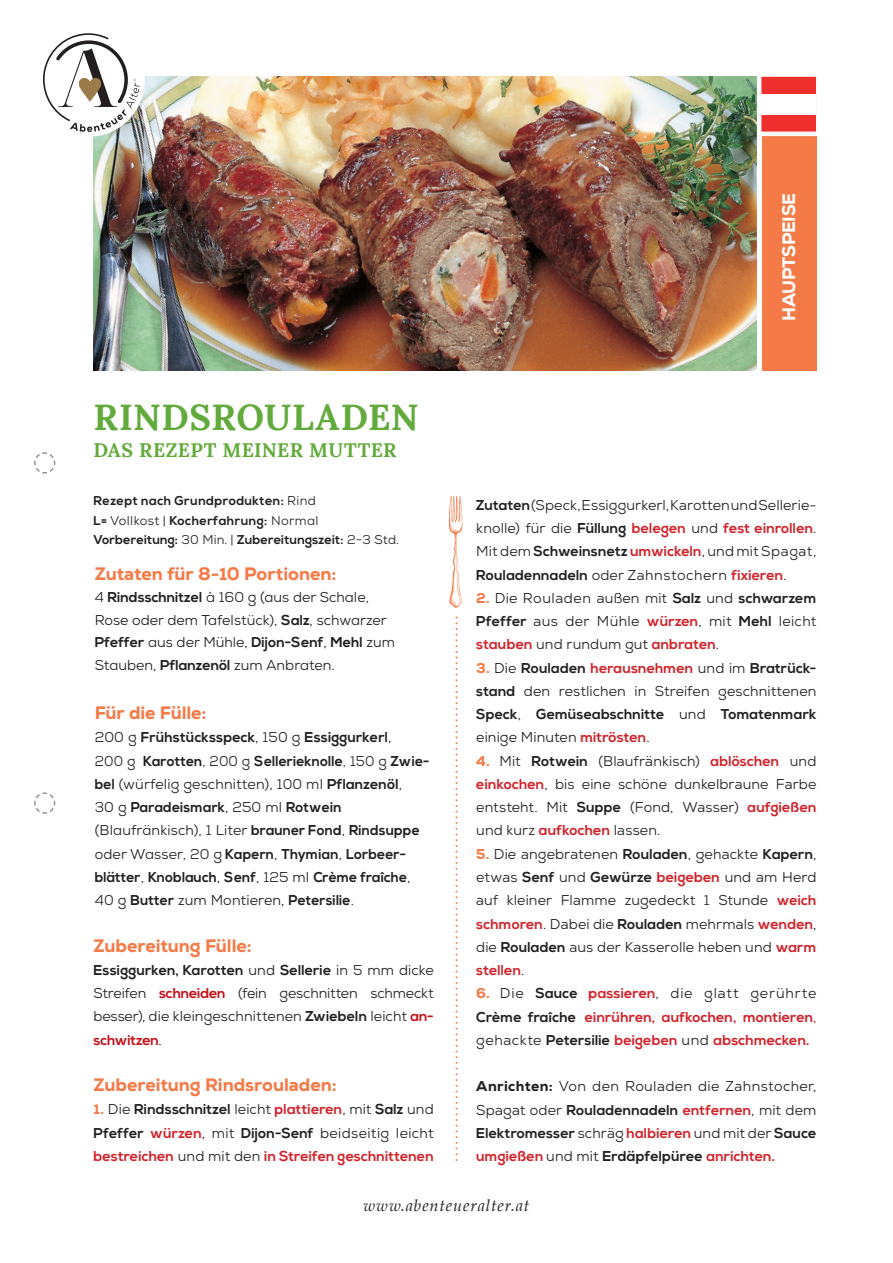
<style>
.page{position:relative;width:893px;height:1263px;background:#fff}
.page>*{position:absolute;margin:0;border:0;box-sizing:border-box;transform-origin:0 0}
.t1{font:700 36px "Lora";letter-spacing:.015em;color:#63aa3c}
.t2{font:700 19.5px "Lora";letter-spacing:.02em;color:#63aa3c}
.t3{font:800 18px "Nexa";letter-spacing:-.005em;color:#f47b48}
.t4{font:800 18px "Nexa";letter-spacing:-.015em;color:#fff}
.t5{font:italic 16.5px "Palatino";letter-spacing:.05em;color:#231f20}
.t6{font:14.25px/23.2px "Nexa";letter-spacing:.005em;color:#231f20;text-align:justify}
.t7{font:700 14.25px/23.2px "Nexa";letter-spacing:.01em;color:#231f20}
.t8{font:700 14.25px/23.2px "Nexa";letter-spacing:.005em;color:#d1232a;text-align:justify}
.t9{font:700 12.75px/19.5px "Nexa";letter-spacing:.03em;color:#231f20}
.s1{font-weight:400}
.s2{font-weight:700}
.s3{font-weight:700;color:#d1232a}
.s4{font-weight:800;color:#f47b48}
.s5{font-weight:400;color:#231f20}
.s6{color:#231f20}
.s7{font-weight:400;color:#c4121a}
.s8{font-weight:800}
.s9{font-weight:700;color:#c4121a}
</style>
<div class="page">
<img style="left:94px;top:77px;width:663px;height:293px">
<div style="left:762px;top:128px;width:54px;height:242px;background:#f47b48"></div>
<svg style="left:761px;top:76px;width:55px;height:60px"></svg>
<svg style="left:456px;top:617px;width:1px;height:544px"></svg>
<svg style="left:449px;top:496px;width:13px;height:112px"></svg>
<svg style="left:34px;top:452px;width:21px;height:21px"></svg>
<svg style="left:34px;top:792px;width:21px;height:22px"></svg>
<div style="left:34px;top:24px;width:111px;height:113px;background:#fff;border-radius:50%"></div>
<svg style="left:43px;top:33px;width:97px;height:99px"></svg>
<h1 class="t1" style="left:94px;top:394px;width:327px">RINDSROULADEN</h1>
<h2 class="t2" style="left:94px;top:437px;width:305px">DAS REZEPT MEINER MUTTER</h2>
<p class="t4" style="left:778px;top:321px;width:129px;rotate:-90deg">HAUPTSPEISE</p>
<p class="t9" style="left:94px;top:492px;width:307px">Rezept nach Grundprodukten: <span class="s1">Rind<br></span>L= <span class="s1">Vollkost |</span> Kocherfahrung: <span class="s1">Normal<br></span>Vorbereitung: <span class="s1">30 Min. |</span> Zubereitungszeit: <span class="s1">2−3 Std.</span></p>
<p class="t6" style="left:476px;top:493px;width:342px"><span class="s2">Zutaten</span> (Speck, Essiggurkerl, Karotten und Sellerie&shy;knolle) für die <span class="s2">Füllung</span> <span class="s3">belegen</span> und <span class="s3">fest einrollen</span>.<br>Mit dem <span class="s2">Schweinsnetz</span> <span class="s3">umwickeln</span>, und mit Spagat, <span class="s2">Rouladennadeln</span> oder Zahnstochern <span class="s3">fixieren</span>.</p>
<p class="t6" style="left:476px;top:586px;width:342px"><span class="s4">2.</span> Die Rouladen außen mit <span class="s2">Salz</span> und <span class="s2">schwarzem Pfeffer</span> aus der Mühle <span class="s3">würzen</span>, mit <span class="s2">Mehl</span> leicht <span class="s3">stauben</span> und rundum gut <span class="s3">anbraten</span>.</p>
<p class="t6" style="left:476px;top:656px;width:342px"><span class="s4">3.</span> Die <span class="s2">Rouladen</span> <span class="s3">herausnehmen</span> und im <span class="s2">Bratrück&shy;stand</span> den restlichen in Streifen geschnittenen <span class="s2">Speck</span>, <span class="s2">Gemüseabschnitte</span> und <span class="s2">Tomatenmark </span>einige Minuten <span class="s3">mitrösten</span>.</p>
<p class="t6" style="left:476px;top:749px;width:342px"><span class="s4">4.</span> Mit <span class="s2">Rotwein</span> (Blaufränkisch) <span class="s3">ablöschen</span> und <span class="s3">einkochen</span>, bis eine schöne dunkelbraune Farbe entsteht. Mit <span class="s2">Suppe</span> (Fond, Wasser) <span class="s3">aufgießen </span>und kurz <span class="s3">aufkochen</span> lassen.</p>
<p class="t6" style="left:476px;top:842px;width:342px"><span class="s4">5.</span> Die angebratenen <span class="s2">Rouladen</span>, gehackte <span class="s2">Kapern</span>, etwas <span class="s2">Senf</span> und <span class="s2">Gewürze</span> <span class="s3">beigeben</span> und am Herd auf kleiner Flamme zugedeckt 1 Stunde <span class="s3">weich schmoren</span>. Dabei die <span class="s2">Rouladen</span> mehrmals <span class="s3">wenden</span>, die <span class="s2">Rouladen</span> aus der Kasserolle heben und <span class="s3">warm stellen</span>.</p>
<p class="t8" style="left:476px;top:982px;width:342px"><span class="s4">6.</span> <span class="s5">Die</span> <span class="s6">Sauce</span> passieren<span class="s5">, die glatt gerührte </span><span class="s6">Crème fraîche</span> einrühren, aufkochen, montieren<span class="s7">, </span><span class="s5">gehackte</span> <span class="s6">Petersilie</span> beigeben <span class="s5">und</span> abschmecken.</p>
<p class="t6" style="left:476px;top:1075px;width:342px"><span class="s8">Anrichten:</span> Von den Rouladen die Zahnstocher, Spagat oder <span class="s2">Rouladennadeln</span> <span class="s3">entfernen</span>, mit dem <span class="s2">Elektromesser</span> schräg <span class="s3">halbieren</span> und mit der <span class="s2">Sauce </span><span class="s3">umgießen</span> und mit <span class="s2">Erdäpfelpüree</span> <span class="s3">anrichten.</span></p>
<p class="t5" style="left:363px;top:1192px;width:167px">www.abenteueralter.at</p>
<p class="t3" style="left:95px;top:562px;width:243px">Zutaten für 8-10 Portionen:</p>
<p class="t6" style="left:95px;top:586px;width:302px;line-height:22.5px;text-align:left">4 <span class="s2">Rindsschnitzel</span> à 160 g (aus der Schale, Rose oder dem Tafelstück), <span class="s2">Salz</span>, schwarzer <span class="s2">Pfeffer</span> aus der Mühle, <span class="s2">Dijon-Senf</span>, <span class="s2">Mehl</span> zum Stauben, <span class="s2">Pflanzenöl</span> zum Anbraten.</p>
<p class="t3" style="left:95px;top:701px;width:113px">Für die Fülle:</p>
<p class="t7" style="left:95px;top:726px;width:336px"><span class="s1">200 g</span> Frühstücksspeck<span class="s1">, 150 g</span> Essiggurkerl<span class="s1">,<br>200 g</span> Karotten<span class="s1">, 200 g</span> Sellerieknolle<span class="s1">, 150 g</span> Zwie&shy;bel <span class="s1">(würfelig geschnitten), 100 ml</span> Pflanzenöl<span class="s1">,<br>30 g</span> Paradeismark<span class="s1">, 250 ml</span> Rotwein <span class="s1">(Blaufränkisch), 1 Liter</span> brauner Fond<span class="s1">,</span> Rindsuppe <span class="s1">oder Wasser, 20 g</span> Kapern<span class="s1">,</span> Thymian<span class="s1">,</span> Lorbeer&shy;blätter<span class="s1">,</span> Knoblauch<span class="s1">,</span> Senf<span class="s1">, 125 ml</span> Crème fraîche<span class="s1">, 40 g</span> Butter <span class="s1">zum Montieren,</span> Petersilie<span class="s1">.</span></p>
<p class="t3" style="left:94px;top:934px;width:160px">Zubereitung Fülle:</p>
<p class="t6" style="left:94px;top:958px;width:342px"><span class="s2">Essiggurken, Karotten</span> und <span class="s2">Sellerie</span> in 5 mm dicke Streifen <span class="s9">schneiden</span> (fein geschnitten schmeckt besser), die kleingeschnittenen <span class="s2">Zwiebeln</span> leicht <span class="s9">an&shy;schwitzen</span>.</p>
<p class="t3" style="left:94px;top:1073px;width:245px">Zubereitung Rindsrouladen:</p>
<p class="t8" style="left:94px;top:1098px;width:342px"><span class="s4">1.</span> <span class="s5">Die</span> <span class="s6">Rindsschnitzel</span> <span class="s5">leicht</span> plattieren<span class="s5">, mit</span> <span class="s6">Salz</span> <span class="s5">und </span><span class="s6">Pfeffer</span> würzen<span class="s5">, mit</span> <span class="s6">Dijon-Senf</span> <span class="s5">beidseitig leicht </span>bestreichen <span class="s5">und mit den</span> in Streifen geschnittenen</p>
</div>
